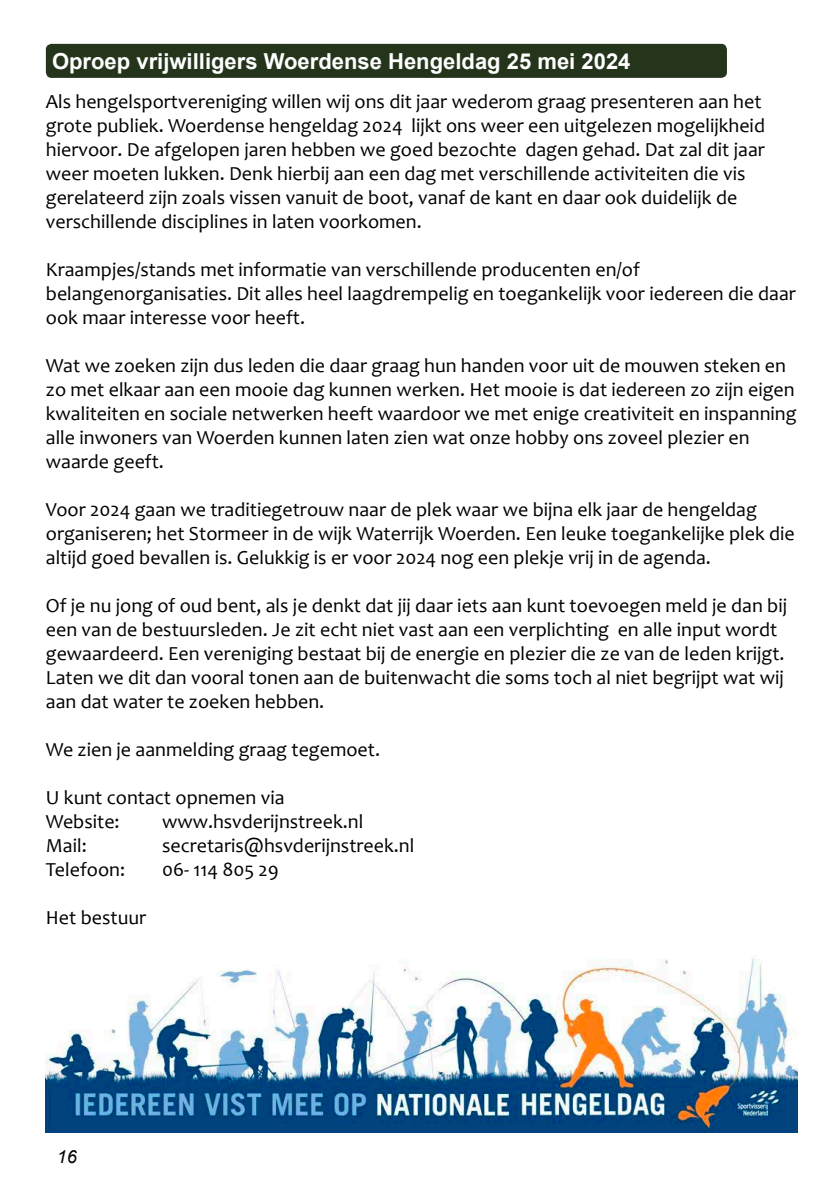
<style>
.page{position:relative;width:840px;height:1191px;background:#fff}
.page>*{position:absolute;margin:0;border:0;box-sizing:border-box;transform-origin:0 0}
.t1{font:700 22px "Arial";color:#fff}
.t2{font:20px/24px "Candara";color:#000}
.t3{font:italic 18px "Arial";color:#000}
</style>
<div class="page">
<div style="left:46px;top:44px;width:680px;height:34px;background:#25351c;border-radius:6px"></div>
<img style="left:45px;top:958px;width:752px;height:174px">
<p class="t1" style="left:52px;top:46px;width:579px">Oproep vrijwilligers Woerdense Hengeldag 25 mei 2024</p>
<p class="t2" style="left:46px;top:89px;width:720px">Als hengelsportvereniging willen wij ons dit jaar wederom graag presenteren aan het grote publiek. Woerdense hengeldag 2024 lijkt ons weer een uitgelezen mogelijkheid hiervoor. De afgelopen jaren hebben we goed bezochte dagen gehad. Dat zal dit jaar weer moeten lukken. Denk hierbij aan een dag met verschillende activiteiten die vis gerelateerd zijn zoals vissen vanuit de boot, vanaf de kant en daar ook duidelijk de verschillende disciplines in laten voorkomen.</p>
<p class="t2" style="left:46px;top:257px;width:751px">Kraampjes/stands met informatie van verschillende producenten en/of belangenorganisaties. Dit alles heel laagdrempelig en toegankelijk voor iedereen die daar ook maar interesse voor heeft.</p>
<p class="t2" style="left:46px;top:353px;width:751px">Wat we zoeken zijn dus leden die daar graag hun handen voor uit de mouwen steken en zo met elkaar aan een mooie dag kunnen werken. Het mooie is dat iedereen zo zijn eigen kwaliteiten en sociale netwerken heeft waardoor we met enige creativiteit en inspanning alle inwoners van Woerden kunnen laten zien wat onze hobby ons zoveel plezier en waarde geeft.</p>
<p class="t2" style="left:46px;top:497px;width:750px">Voor 2024 gaan we traditiegetrouw naar de plek waar we bijna elk jaar de hengeldag organiseren; het Stormeer in de wijk Waterrijk Woerden. Een leuke toegankelijke plek die altijd goed bevallen is. Gelukkig is er voor 2024 nog een plekje vrij in de agenda.</p>
<p class="t2" style="left:46px;top:593px;width:742px">Of je nu jong of oud bent, als je denkt dat jij daar iets aan kunt toevoegen meld je dan bij een van de bestuursleden. Je zit echt niet vast aan een verplichting en alle input wordt gewaardeerd. Een vereniging bestaat bij de energie en plezier die ze van de leden krijgt.<br>Laten we dit dan vooral tonen aan de buitenwacht die soms toch al niet begrijpt wat wij aan dat water te zoeken hebben.</p>
<p class="t2" style="left:46px;top:737px;width:335px">We zien je aanmelding graag tegemoet.</p>
<p class="t2" style="left:46px;top:785px;width:240px">U kunt contact opnemen via<br>Website:</p>
<p class="t2" style="left:162px;top:809px;width:203px">www.hsvderijnstreek.nl</p>
<p class="t2" style="left:46px;top:833px;width:42px">Mail:</p>
<p class="t2" style="left:162px;top:833px;width:254px">secretaris@hsvderijnstreek.nl</p>
<p class="t2" style="left:46px;top:857px;width:81px">Telefoon:</p>
<p class="t2" style="left:162px;top:857px;width:118px">06- 114 805 29</p>
<p class="t2" style="left:46px;top:905px;width:102px">Het bestuur</p>
<p class="t3" style="left:57px;top:1145px;width:22px">16</p>
</div>
